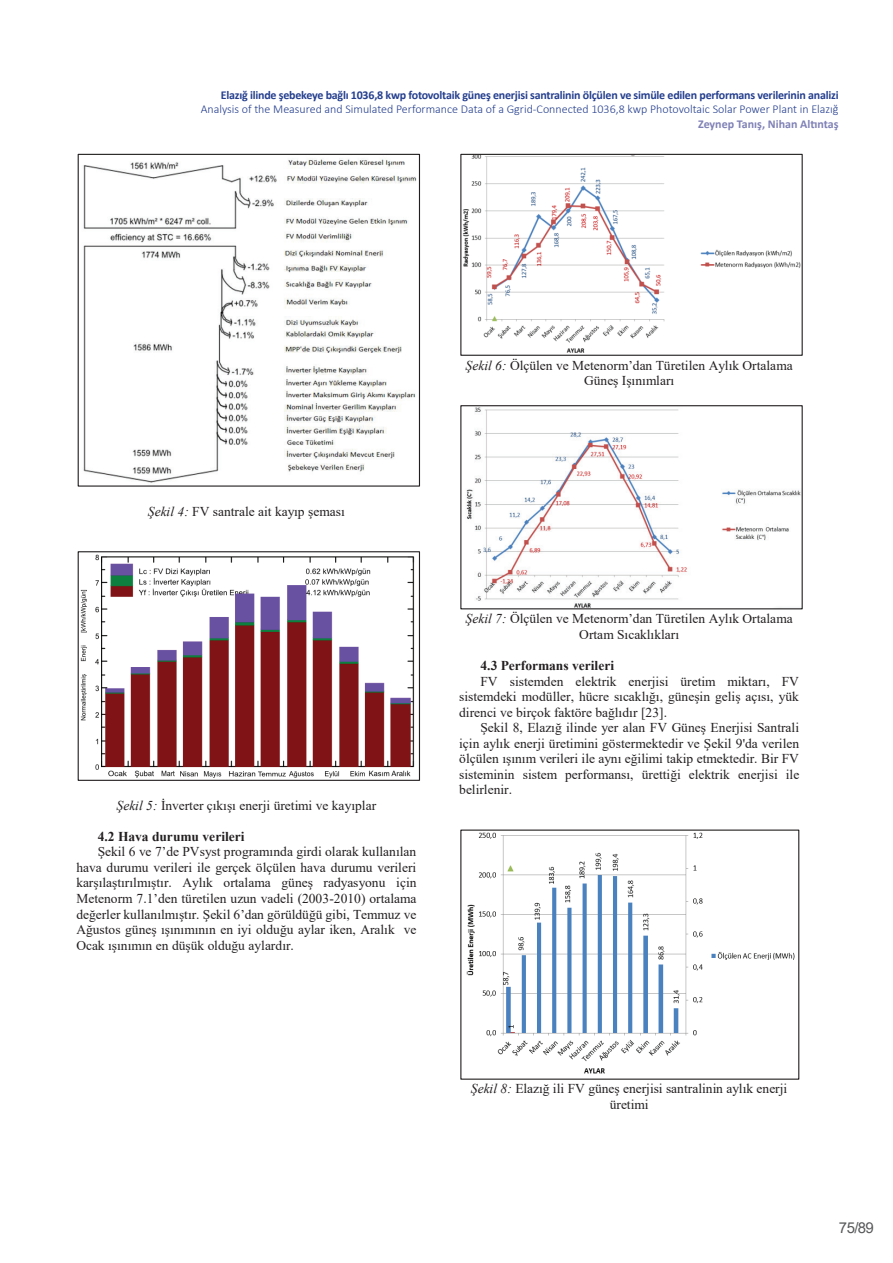
<style>
.page{position:relative;width:893px;height:1263px;background:#fff}
.page>*{position:absolute;margin:0;border:0;box-sizing:border-box;transform-origin:0 0}
.t1{font:15px "Arial";color:#57585a}
.t2{font:13.5px/15.6px "Times New Roman";color:#231f20;text-align:justify}
.t3{font:700 13.5px "Times New Roman";letter-spacing:-.005em;color:#231f20}
.t4{font:700 12px "Calibri";letter-spacing:-.02em;color:#253f8e}
.t5{font:300 12px "Calibri";color:#253f8e}
.t6{font:700 12px "Calibri";color:#7f81b6}
.s1{font-style:italic}
</style>
<div class="page">
<img style="left:83px;top:158px;width:334px;height:325px">
<div style="left:78px;top:154px;width:342px;height:333px;border:1px solid #231f20"></div>
<img style="left:80px;top:554px;width:335px;height:224px">
<div style="left:78px;top:551px;width:342px;height:230px;border:1px solid #231f20"></div>
<img style="left:463px;top:156px;width:338px;height:197px">
<div style="left:460px;top:154px;width:343px;height:202px;border:1px solid #231f20"></div>
<img style="left:466px;top:407px;width:335px;height:200px">
<div style="left:460px;top:405px;width:343px;height:204px;border:1px solid #231f20"></div>
<img style="left:466px;top:832px;width:329px;height:242px">
<p class="t4" style="left:221px;top:86px;width:619px">Elazığ ilinde şebekeye bağlı 1036,8 kwp fotovoltaik güneş enerjisi santralinin ölçülen ve simüle edilen performans verilerinin analizi</p>
<p class="t5" style="left:201px;top:102px;width:639px">Analysis of the Measured and Simulated Performance Data of a Ggrid-Connected 1036,8 kwp Photovoltaic Solar Power Plant in Elazığ</p>
<p class="t6" style="left:698px;top:115px;width:142px">Zeynep Tanış, Nihan Altıntaş</p>
<p class="t2" style="left:466px;top:357px;width:329px;text-align:center"><span class="s1">Şekil 6:</span> Ölçülen ve Metenorm’dan Türetilen Aylık Ortalama<br>Güneş Işınımları</p>
<p class="t2" style="left:148px;top:503px;width:198px"><span class="s1">Şekil 4:</span> FV santrale ait kayıp şeması</p>
<p class="t2" style="left:117px;top:797px;width:261px"><span class="s1">Şekil 5:</span> İnverter çıkışı enerji üretimi ve kayıplar</p>
<p class="t3" style="left:98px;top:827px;width:148px">4.2 Hava durumu verileri</p>
<p class="t2" style="left:76px;top:844px;width:342px;text-indent:21px">Şekil 6 ve 7’de PVsyst programında girdi olarak kullanılan hava durumu verileri ile gerçek ölçülen hava durumu verileri karşılaştırılmıştır. Aylık ortalama güneş radyasyonu için Metenorm 7.1’den türetilen uzun vadeli (2003-2010) ortalama değerler kullanılmıştır. Şekil 6’dan görüldüğü gibi, Temmuz ve Ağustos güneş ışınımının en iyi olduğu aylar iken, Aralık ve Ocak ışınımın en düşük olduğu aylardır.</p>
<p class="t2" style="left:466px;top:611px;width:329px;text-align:center"><span class="s1">Şekil 7:</span> Ölçülen ve Metenorm’dan Türetilen Aylık Ortalama<br>Ortam Sıcaklıkları</p>
<p class="t3" style="left:480px;top:656px;width:135px">4.3 Performans verileri</p>
<p class="t2" style="left:459px;top:673px;width:341px;text-indent:21px">FV sistemden elektrik enerjisi üretim miktarı, FV sistemdeki modüller, hücre sıcaklığı, güneşin geliş açısı, yük direnci ve birçok faktöre bağlıdır [23].</p>
<p class="t2" style="left:459px;top:719px;width:342px;text-indent:21px">Şekil 8, Elazığ ilinde yer alan FV Güneş Enerjisi Santrali için aylık enerji üretimini göstermektedir ve Şekil 9'da verilen ölçülen ışınım verileri ile aynı eğilimi takip etmektedir. Bir FV sisteminin sistem performansı, ürettiği elektrik enerjisi ile belirlenir.</p>
<p class="t2" style="left:471px;top:1080px;width:318px;text-align:center"><span class="s1">Şekil 8:</span> Elazığ ili FV güneş enerjisi santralinin aylık enerji üretimi</p>
<p class="t1" style="left:839px;top:1217px;width:36px">75/89</p>
</div>
